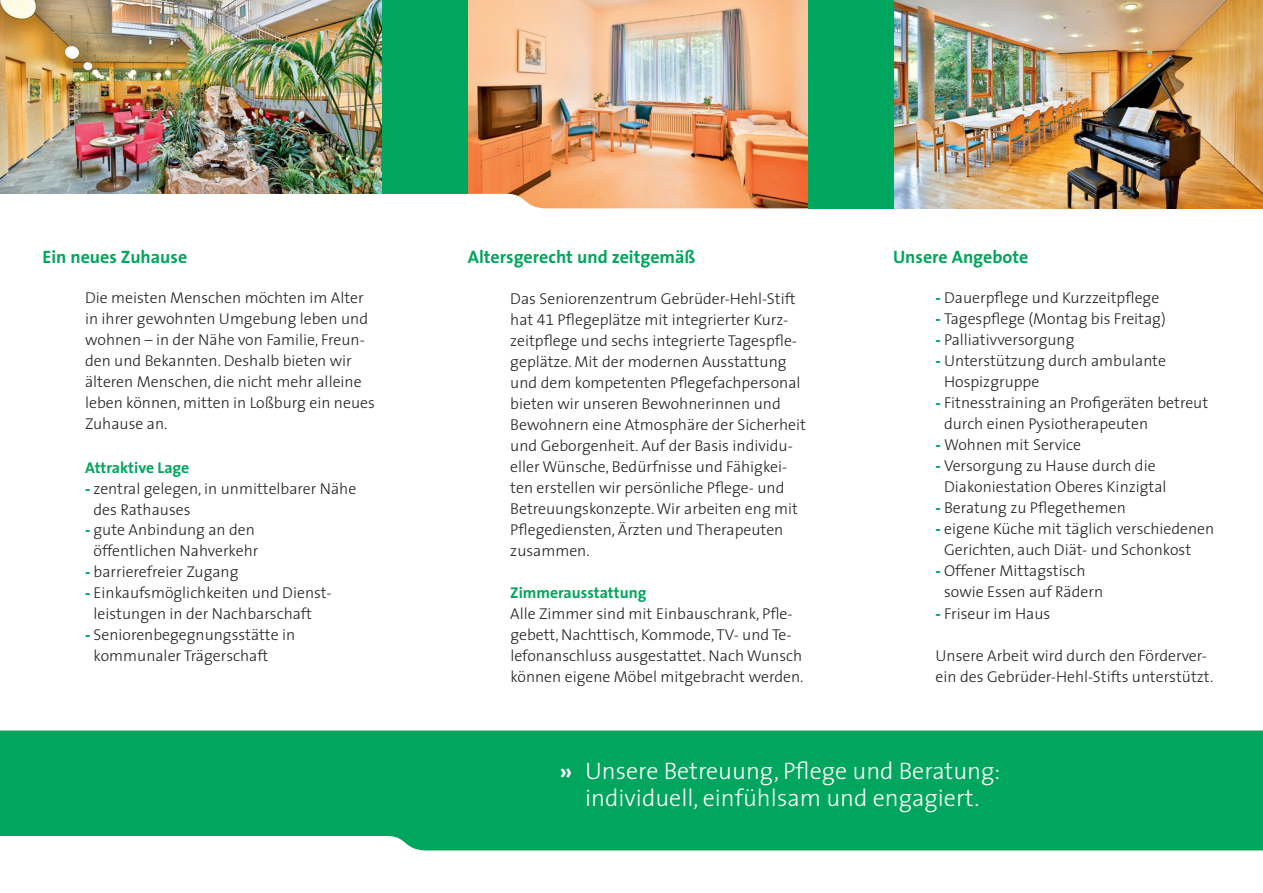
<style>
.page{position:relative;width:1263px;height:893px;background:#fff}
.page>*{position:absolute;margin:0;border:0;box-sizing:border-box;transform-origin:0 0}
.t1{font:300 24px/27px "The Sans";color:#fff;text-align:center}
.t2{font:700 18px "The Sans";color:#00a65d}
.t3{font:300 15.75px/21px "The Sans";color:#231f20}
.t4{font:700 15.75px "The Sans";color:#00a65d}
.s1{font-weight:800;color:#00a65d}
.s2{font-family:"The Sans Light Expert";font-weight:400}
.s3{font-weight:700}
</style>
<div class="page">
<div style="left:0;top:730px;width:1263px;height:120px;background:#00a65d"></div>
<img style="left:468px;top:0;width:340px;height:208px">
<img style="left:0;top:0;width:383px;height:194px">
<img style="left:893px;top:0;width:370px;height:208px">
<div style="left:808px;top:0;width:85px;height:208px;background:#00a65d"></div>
<div style="left:383px;top:0;width:85px;height:194px;background:#00a65d"></div>
<p class="t2" style="left:43px;top:245px;width:146px">Ein neues Zuhause</p>
<p class="t2" style="left:468px;top:245px;width:229px">Altersgerecht und zeitgemäß</p>
<p class="t2" style="left:893px;top:245px;width:137px">Unsere Angebote</p>
<p class="t3" style="left:85px;top:287px;width:291px">Die meisten Menschen möchten im Alter in ihrer gewohnten Umgebung leben und wohnen – in der Nähe von Familie, Freun&shy;den und Bekannten. Deshalb bieten wir älteren Menschen, die nicht mehr alleine leben können, mitten in Loßburg ein neues Zuhause an.</p>
<p class="t4" style="left:85px;top:457px;width:106px">Attraktive Lage</p>
<p class="t3" style="left:94px;top:478px;width:264px;text-indent:-9px"><span class="s1">-</span> zentral gelegen, in unmittelbarer Nähe des Rathauses</p>
<p class="t3" style="left:85px;top:520px;width:175px;text-align:center"><span class="s1">-</span> gute Anbindung an den öffentlichen Nahverkehr</p>
<p class="t3" style="left:85px;top:562px;width:155px"><span class="s1">-</span> barrierefreier Zugang</p>
<p class="t3" style="left:94px;top:583px;width:239px;text-indent:-9px"><span class="s1">-</span> Einkaufsmöglichkeiten und Dienst&shy;leistungen in der Nachbarschaft</p>
<p class="t3" style="left:94px;top:625px;width:203px;text-indent:-9px"><span class="s1">-</span> Seniorenbegegnungsstätte in kommunaler Trägerschaft</p>
<p class="t3" style="left:935px;top:287px;width:225px"><span class="s1">-</span> Dauerpflege und Kurzzeitpflege</p>
<p class="t3" style="left:935px;top:308px;width:232px"><span class="s1">-</span> Tagespflege (Montag bis Freitag)</p>
<p class="t3" style="left:935px;top:329px;width:140px"><span class="s1">-</span> Palliativversorgung</p>
<p class="t3" style="left:944px;top:350px;width:223px;text-indent:-9px"><span class="s1">-</span> Unterstützung durch ambulante<br>Hospizgruppe</p>
<p class="t3" style="left:944px;top:392px;width:266px;text-indent:-9px"><span class="s1">-</span> Fitnesstraining an Profigeräten betreut durch einen Pysiotherapeuten</p>
<p class="t3" style="left:935px;top:434px;width:147px"><span class="s1">-</span> Wohnen mit Service</p>
<p class="t3" style="left:944px;top:455px;width:224px;text-indent:-9px"><span class="s1">-</span> Versorgung zu Hause durch die<br>Diakoniestation Oberes Kinzigtal</p>
<p class="t3" style="left:935px;top:497px;width:192px"><span class="s1">-</span> Beratung zu Pflegethemen</p>
<p class="t3" style="left:944px;top:518px;width:272px;text-indent:-9px"><span class="s1">-</span> eigene Küche mit täglich verschiedenen<br>Gerichten, auch Diät- und Schonkost</p>
<p class="t3" style="left:944px;top:560px;width:161px;text-indent:-9px"><span class="s1">-</span> Offener Mittagstisch sowie Essen auf Rädern</p>
<p class="t3" style="left:935px;top:604px;width:116px"><span class="s1">-</span> Friseur im Haus</p>
<p class="t3" style="left:935px;top:646px;width:279px">Unsere Arbeit wird durch den Förderver&shy;ein des Gebrüder-Hehl-Stifts unterstützt.</p>
<p class="t3" style="left:510px;top:289px;width:297px">Das Seniorenzentrum Gebrüder-Hehl-Stift hat <span class="s2">41</span> Pflegeplätze mit integrierter Kurz&shy;zeitpflege und sechs integrierte Tagespfle&shy;geplätze. Mit der modernen Ausstattung und dem kompetenten Pflegefachpersonal bieten wir unseren Bewohnerinnen und Bewohnern eine Atmosphäre der Sicherheit und Geborgenheit. Auf der Basis individu&shy;eller Wünsche, Bedürfnisse und Fähigkei&shy;ten erstellen wir persönliche Pflege- und Betreuungskonzepte.Wir arbeiten eng mit Pflegediensten, Ärzten und Therapeuten zusammen.</p>
<p class="t4" style="left:510px;top:583px;width:138px">Zimmerausstattung</p>
<p class="t3" style="left:510px;top:604px;width:295px">Alle Zimmer sind mit Einbauschrank, Pfle&shy;gebett, Nachttisch, Kommode,TV- und Te&shy;lefonanschluss ausgestattet. Nach Wunsch können eigene Möbel mitgebracht werden.</p>
<h1 class="t1" style="left:560px;top:757px;width:442px"><span class="s3">»</span> Unsere Betreuung, Pflege und Beratung: individuell, einfühlsam und engagiert.</h1>
</div>
